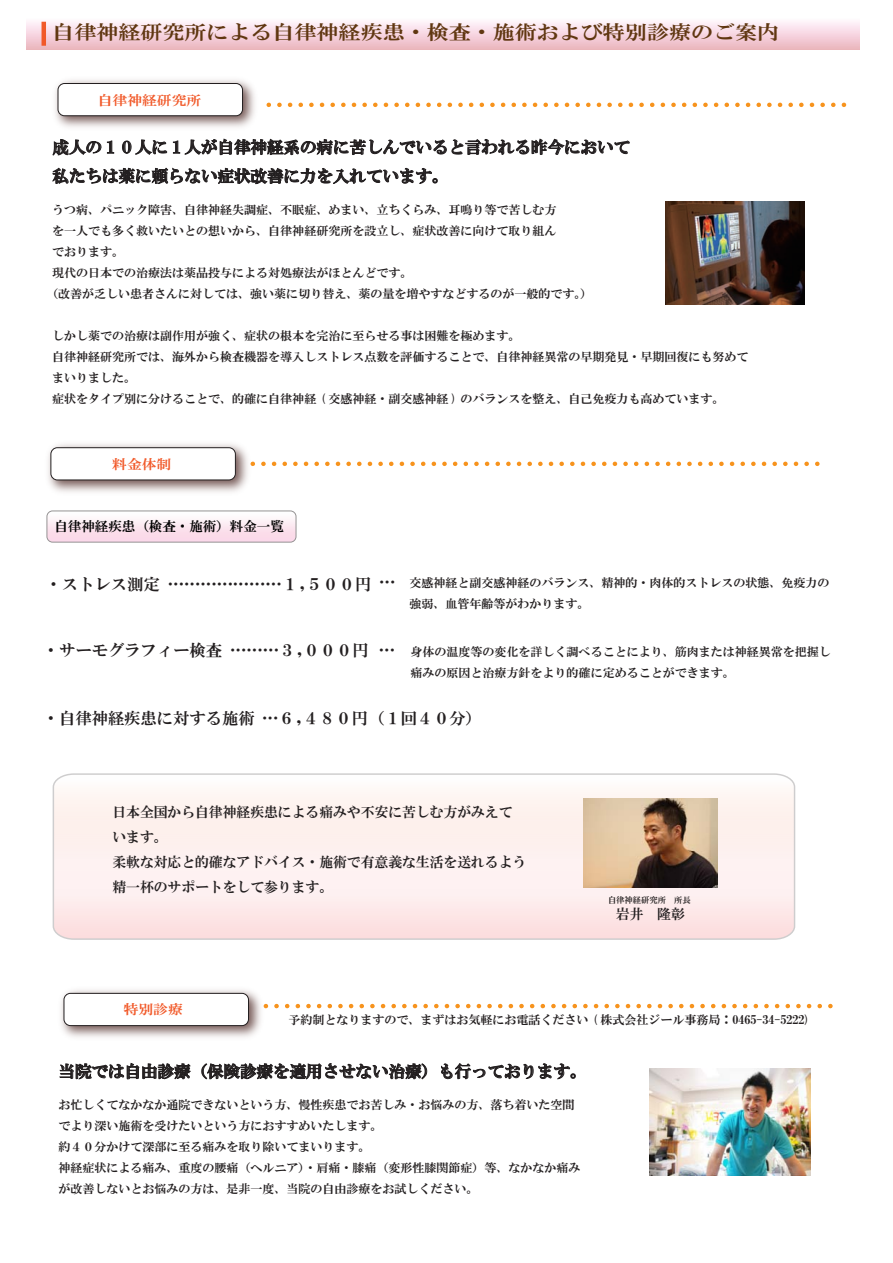
<style>
.page{position:relative;width:893px;height:1263px;background:#fff}
.page>*{position:absolute;margin:0;border:0;box-sizing:border-box;transform-origin:0 0}
.t1{font:19.5px "HG Mincho E";color:#603711;scale:1.13 1}
.t2{font:16.5px/28.8px "HG Mincho E";color:#231f20}
.t3{font:16.35px "HG Mincho E";color:#231f20}
.t4{font:14.25px/24.9px "HG Mincho E";color:#231f20}
.t5{font:13.5px "HG Mincho E";color:#000}
.t6{font:13.5px "HG Mincho E";color:#f15929;scale:1.09 1}
.t7{font:12px/21px "HG Mincho E";color:#231f20}
.t8{font:8.55px "HG Mincho E";color:#231f20}
</style>
<div class="page">
<img style="left:48px;top:444px;width:206px;height:48px">
<div style="left:51px;top:448px;width:184px;height:32px;background:#fff;border-radius:6px"></div>
<div style="left:51px;top:447px;width:185px;height:33px;border:1px solid #231f20;border-radius:6px"></div>
<img style="left:61px;top:990px;width:206px;height:47px">
<div style="left:64px;top:993px;width:184px;height:32px;background:#fff;border-radius:6px"></div>
<div style="left:64px;top:993px;width:185px;height:33px;border:1px solid #231f20;border-radius:6px"></div>
<img style="left:55px;top:80px;width:200px;height:47px">
<div style="left:58px;top:84px;width:185px;height:32px;background:#fff;border-radius:6px"></div>
<div style="left:58px;top:83px;width:185px;height:33px;border:1px solid #231f20;border-radius:6px"></div>
<svg style="left:53px;top:773px;width:742px;height:167px"></svg>
<svg style="left:26px;top:21px;width:833px;height:29px;background:#f5d3dc"></svg>
<img style="left:666px;top:202px;width:139px;height:103px">
<svg style="left:59px;top:1063px;width:132px;height:16px"></svg>
<svg style="left:201px;top:1063px;width:226px;height:16px"></svg>
<svg style="left:441px;top:1063px;width:135px;height:16px"></svg>
<hr style="left:42px;top:22px;width:4px;height:24px;background:#f15929">
<svg style="left:47px;top:511px;width:249px;height:31px"></svg>
<div style="left:47px;top:511px;width:249px;height:31px;border:1px solid #231f20;border-radius:6px"></div>
<svg style="left:269px;top:103px;width:578px;height:4px"></svg>
<svg style="left:266px;top:1004px;width:567px;height:4px"></svg>
<svg style="left:253px;top:462px;width:567px;height:4px"></svg>
<svg style="left:52px;top:138px;width:577px;height:47px"></svg>
<img style="left:584px;top:798px;width:133px;height:89px">
<img style="left:649px;top:1068px;width:162px;height:107px">
<h1 class="t1" style="left:52px;top:22px;width:645px">自律神経研究所による自律神経疾患・検査・施術および特別診療のご案内</h1>
<p class="t6" style="left:98px;top:93px;width:96px">自律神経研究所</p>
<h2 class="t2" style="left:53px;top:133px;width:579px">成人の１０人に１人が自律神経系の病に苦しんでいると言われる昨今において私たちは薬に頼らない症状改善に力を入れています。</h2>
<p class="t7" style="left:52px;top:199px;width:505px">うつ病、パニック障害、自律神経失調症、不眠症、めまい、立ちくらみ、耳鳴り等で苦しむ方</p>
<p class="t7" style="left:52px;top:220px;width:505px">を一人でも多く救いたいとの想いから、自律神経研究所を設立し、症状改善に向けて取り組ん</p>
<p class="t7" style="left:52px;top:241px;width:73px">でおります。</p>
<p class="t7" style="left:52px;top:262px;width:361px">現代の日本での治療法は薬品投与による対処療法がほとんどです。</p>
<p class="t7" style="left:46px;top:283px;width:547px">（改善が乏しい患者さんに対しては、強い薬に切り替え、薬の量を増やすなどするのが一般的です。）</p>
<p class="t7" style="left:52px;top:325px;width:697px">しかし薬での治療は副作用が強く、症状の根本を完治に至らせる事は困難を極めます。<br>自律神経研究所では、海外から検査機器を導入しストレス点数を評価することで、自律神経異常の早期発見・早期回復にも努めてまいりました。<br>症状をタイプ別に分けることで、的確に自律神経 ( 交感神経・副交感神経 ) のバランスを整え、自己免疫力も高めています。</p>
<p class="t6" style="left:112px;top:457px;width:56px">料金体制</p>
<p class="t5" style="left:54px;top:520px;width:231px">自律神経疾患（検査・施術）料金一覧</p>
<h3 class="t3" style="left:46px;top:576px;width:327px">・ストレス測定 …………………１,５００円</h3>
<h3 class="t3" style="left:379px;top:574px;width:18px">…</h3>
<h3 class="t3" style="left:43px;top:642px;width:327px">・サーモグラフィー検査 ………３,０００円</h3>
<h3 class="t3" style="left:379px;top:642px;width:18px">…</h3>
<p class="t7" style="left:409px;top:572px;width:422px">交感神経と副交感神経のバランス、精神的・肉体的ストレスの状態、免疫力の強弱、血管年齢等がわかります。</p>
<p class="t7" style="left:411px;top:641px;width:421px">身体の温度等の変化を詳しく調べることにより、筋肉または神経異常を把握し痛みの原因と治療方針をより的確に定めることができます。</p>
<h3 class="t3" style="left:43px;top:710px;width:213px">・自律神経疾患に対する施術</h3>
<h3 class="t3" style="left:262px;top:710px;width:221px">…６,４８０円（１回４０分）</h3>
<p class="t4" style="left:112px;top:799px;width:415px">日本全国から自律神経疾患による痛みや不安に苦しむ方がみえています。<br>柔軟な対応と的確なアドバイス・施術で有意義な生活を送れるよう精一杯のサポートをして参ります。</p>
<p class="t8" style="left:600px;top:896px;width:93px">　自律神経研究所　所長</p>
<p class="t4" style="left:616px;top:901px;width:70px">岩井　隆彰</p>
<p class="t6" style="left:124px;top:1002px;width:56px">特別診療</p>
<p class="t7" style="left:289px;top:1009px;width:523px">予約制となりますので、まずはお気軽にお電話ください ( 株式会社ジール事務局：0465-34-5222)</p>
<h2 class="t2" style="left:59px;top:1057px;width:530px">当院では自由診療（保険診療を適用させない治療）も行っております。</h2>
<p class="t7" style="left:58px;top:1094px;width:524px">お忙しくてなかなか通院できないという方、慢性疾患でお苦しみ・お悩みの方、落ち着いた空間でより深い施術を受けたいという方におすすめいたします。<br>約４０分かけて深部に至る痛みを取り除いてまいります。<br>神経症状による痛み、重度の腰痛（ヘルニア）・肩痛・膝痛（変形性膝関節症）等、なかなか痛みが改善しないとお悩みの方は、是非一度、当院の自由診療をお試しください。</p>
</div>
